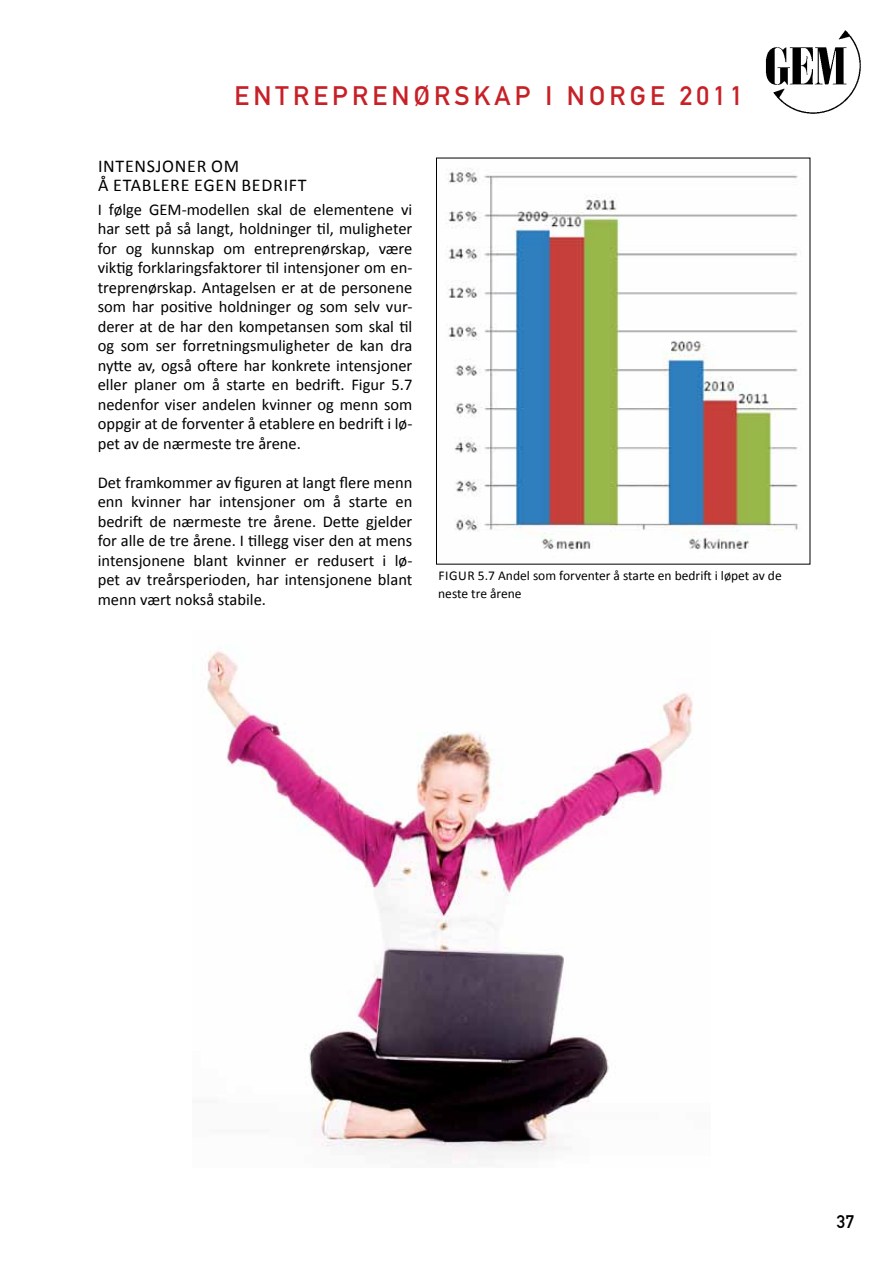
<style>
.page{position:relative;width:893px;height:1263px;background:#fff}
.page>*{position:absolute;margin:0;border:0;box-sizing:border-box;transform-origin:0 0}
.t1{font:26.4px "DIN Mittelschrift";letter-spacing:.16em;color:#c72127}
.t2{font:18px "Calibri";letter-spacing:.04em;color:#000}
.t3{font:18px "DIN Mittelschrift";color:#000}
.t4{font:16.5px/19.5px "Calibri";color:#000;text-align:justify}
.t5{font:13.5px/18px "Calibri";color:#000}
</style>
<div class="page">
<img style="left:765px;top:30px;width:96px;height:84px">
<img style="left:446px;top:168px;width:353px;height:382px">
<img style="left:207px;top:651px;width:486px;height:512px">
<h1 class="t1" style="left:234px;top:80px;width:510px">ENTREPRENØRSKAP I NORGE 2011</h1>
<p class="t2" style="left:98px;top:154px;width:17px">Intensjoner</p>
<p class="t2" style="left:211px;top:154px;width:14px">om</p>
<p class="t2" style="left:98px;top:174px;width:108px">å etablere egen</p>
<p class="t2" style="left:241px;top:174px;width:67px">bedrift</p>
<p class="t4" style="left:98px;top:200px;width:316px">I følge GEM-modellen skal de elementene vi har sett på så langt, holdninger til, muligheter for og kunnskap om entreprenørskap, være viktig forklaringsfaktorer til intensjoner om en&shy;treprenørskap. Antagelsen er at de personene som har positive holdninger og som selv vur&shy;derer at de har den kompetansen som skal til og som ser forretningsmuligheter de kan dra nytte av, også oftere har konkrete intensjoner eller planer om å starte en bedrift. Figur 5.7 nedenfor viser andelen kvinner og menn som oppgir at de forventer å etablere en bedrift i lø&shy;pet av de nærmeste tre årene.</p>
<p class="t4" style="left:98px;top:473px;width:316px">Det framkommer av figuren at langt flere menn enn kvinner har intensjoner om å starte en bedrift de nærmeste tre årene. Dette gjelder for alle de tre årene. I tillegg viser den at mens intensjonene blant kvinner er redusert i lø&shy;pet av treårsperioden, har intensjonene blant menn vært nokså stabile.</p>
<p class="t5" style="left:438px;top:567px;width:345px">Figu r 5.7 Andel som forventer å starte en bedrift i løpet av de neste tre årene</p>
<p class="t3" style="left:837px;top:1211px;width:19px">37</p>
</div>
